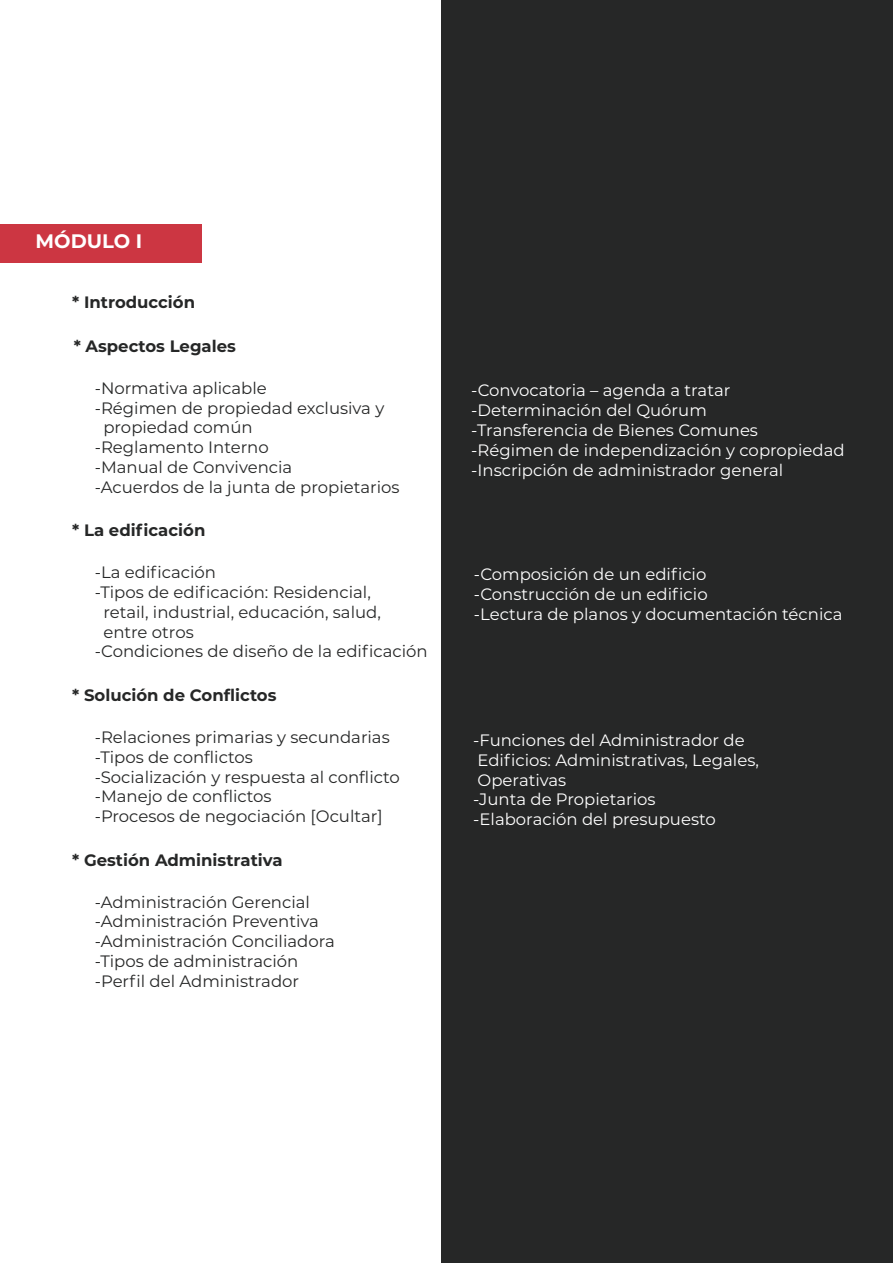
<style>
.page{position:relative;width:893px;height:1263px;background:#fff}
.page>*{position:absolute;margin:0;border:0;box-sizing:border-box;transform-origin:0 0}
.t1{font:700 19.5px "Montserrat";color:#fff}
.t2{font:16.5px/19.8px "Montserrat";color:#262727}
.t3{font:16.5px/19.8px "Montserrat";color:#fff}
.t4{font:700 16.5px "Montserrat";color:#262727}
</style>
<div class="page">
<div style="left:442px;top:0;width:451px;height:1263px;background:#262727"></div>
<div style="left:0;top:224px;width:201px;height:38px;background:#cc3642"></div>
<p class="t1" style="left:36px;top:227px;width:108px">MÓDULO I</p>
<p class="t4" style="left:72px;top:290px;width:124px">* Introducción</p>
<p class="t4" style="left:74px;top:334px;width:164px">* Aspectos Legales</p>
<p class="t2" style="left:95px;top:377px;width:174px">-Normativa aplicable</p>
<p class="t2" style="left:95px;top:397px;width:291px">-Régimen de propiedad exclusiva y</p>
<p class="t2" style="left:103px;top:417px;width:151px">propiedad común</p>
<p class="t2" style="left:95px;top:437px;width:175px">-Reglamento Interno</p>
<p class="t2" style="left:95px;top:457px;width:199px">-Manual de Convivencia</p>
<p class="t2" style="left:95px;top:476px;width:306px">-Acuerdos de la junta de propietarios</p>
<p class="t4" style="left:72px;top:518px;width:135px">* La edificación</p>
<p class="t2" style="left:95px;top:562px;width:123px">-La edificación</p>
<p class="t2" style="left:95px;top:582px;width:278px">-Tipos de edificación: Residencial,</p>
<p class="t2" style="left:103px;top:601px;width:279px">retail, industrial, educación, salud,</p>
<p class="t2" style="left:103px;top:621px;width:92px">entre otros</p>
<p class="t2" style="left:95px;top:641px;width:334px">-Condiciones de diseño de la edificación</p>
<p class="t4" style="left:72px;top:683px;width:206px">* Solución de Conflictos</p>
<p class="t2" style="left:95px;top:727px;width:307px">-Relaciones primarias y secundarias -Tipos de conflictos<br>-Socialización y respuesta al conflicto -Manejo de conflictos<br>-Procesos de negociación [Ocultar]</p>
<p class="t4" style="left:72px;top:848px;width:212px">* Gestión Administrativa</p>
<p class="t2" style="left:95px;top:891px;width:242px">-Administración Gerencial -Administración Preventiva -Administración Conciliadora -Tipos de administración -Perfil del Administrador</p>
<p class="t3" style="left:471px;top:380px;width:375px">-Convocatoria – agenda a tratar -Determinación del Quórum<br>-Transferencia de Bienes Comunes -Régimen de independización y copropiedad -Inscripción de administrador general</p>
<p class="t3" style="left:474px;top:564px;width:370px">-Composición de un edificio<br>-Construcción de un edificio<br>-Lectura de planos y documentación técnica</p>
<p class="t3" style="left:473px;top:729px;width:287px">-Funciones del Administrador de<br>Edificios: Administrativas, Legales,<br>Operativas<br>-Junta de Propietarios -Elaboración del presupuesto</p>
</div>
